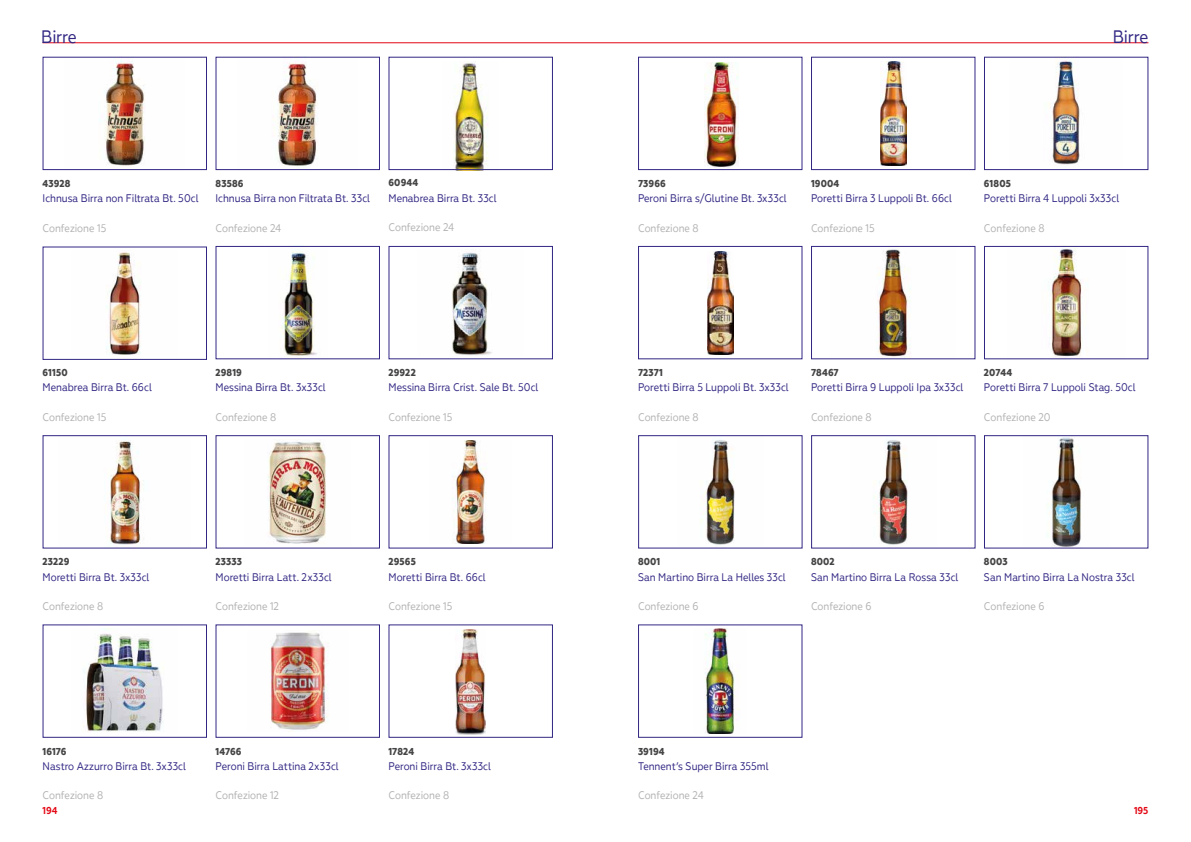
<style>
.page{position:relative;width:1191px;height:842px;background:#fff}
.page>*{position:absolute;margin:0;border:0;box-sizing:border-box;transform-origin:0 0}
.t1{font:18px "Geometria Narrow";letter-spacing:-.005em;color:#312783}
.t2{font:11px "Geometria Narrow";color:#312783}
.t3{font:11px "Geometria Narrow";letter-spacing:-.005em;color:#b3b2b2}
.t4{font:800 10px "Geometria Narrow";letter-spacing:.015em;color:#454444}
.t5{font:700 10px "Geometria Narrow";color:#e30613}
</style>
<div class="page">
<hr style="left:43px;top:43px;width:1105px;height:1px;background:#e30613">
<img style="left:880px;top:62px;width:26px;height:103px">
<div style="left:811px;top:57px;width:164px;height:113px;border:1px solid #312783"></div>
<img style="left:1048px;top:60px;width:32px;height:105px">
<div style="left:984px;top:57px;width:164px;height:113px;border:1px solid #312783"></div>
<img style="left:707px;top:251px;width:26px;height:103px">
<div style="left:638px;top:246px;width:164px;height:113px;border:1px solid #312783"></div>
<img style="left:877px;top:249px;width:34px;height:108px">
<div style="left:811px;top:246px;width:164px;height:113px;border:1px solid #312783"></div>
<img style="left:83px;top:628px;width:80px;height:104px">
<div style="left:43px;top:624px;width:164px;height:114px;border:1px solid #312783"></div>
<img style="left:270px;top:632px;width:59px;height:98px">
<div style="left:215px;top:624px;width:165px;height:114px;border:1px solid #312783"></div>
<img style="left:455px;top:629px;width:31px;height:106px">
<div style="left:388px;top:624px;width:165px;height:114px;border:1px solid #312783"></div>
<img style="left:704px;top:62px;width:35px;height:105px">
<div style="left:638px;top:57px;width:164px;height:113px;border:1px solid #312783"></div>
<img style="left:104px;top:60px;width:41px;height:106px">
<div style="left:43px;top:57px;width:164px;height:113px;border:1px solid #312783"></div>
<img style="left:277px;top:63px;width:41px;height:103px">
<div style="left:215px;top:57px;width:165px;height:113px;border:1px solid #312783"></div>
<img style="left:452px;top:252px;width:40px;height:103px">
<div style="left:388px;top:246px;width:165px;height:113px;border:1px solid #312783"></div>
<img style="left:280px;top:251px;width:37px;height:105px">
<div style="left:215px;top:246px;width:165px;height:113px;border:1px solid #312783"></div>
<img style="left:106px;top:252px;width:35px;height:103px">
<div style="left:43px;top:246px;width:164px;height:114px;border:1px solid #312783"></div>
<img style="left:454px;top:61px;width:34px;height:107px">
<div style="left:388px;top:57px;width:165px;height:113px;border:1px solid #312783"></div>
<img style="left:109px;top:441px;width:35px;height:104px">
<div style="left:43px;top:435px;width:164px;height:114px;border:1px solid #312783"></div>
<img style="left:267px;top:442px;width:59px;height:102px">
<div style="left:215px;top:435px;width:165px;height:114px;border:1px solid #312783"></div>
<img style="left:452px;top:440px;width:34px;height:103px">
<div style="left:388px;top:435px;width:165px;height:114px;border:1px solid #312783"></div>
<img style="left:1048px;top:248px;width:34px;height:108px">
<div style="left:984px;top:246px;width:164px;height:113px;border:1px solid #312783"></div>
<img style="left:700px;top:440px;width:35px;height:105px">
<div style="left:638px;top:435px;width:164px;height:114px;border:1px solid #312783"></div>
<img style="left:873px;top:440px;width:35px;height:105px">
<div style="left:811px;top:435px;width:164px;height:114px;border:1px solid #312783"></div>
<img style="left:1049px;top:437px;width:32px;height:110px">
<div style="left:984px;top:435px;width:164px;height:114px;border:1px solid #312783"></div>
<img style="left:705px;top:628px;width:35px;height:106px">
<div style="left:638px;top:624px;width:164px;height:114px;border:1px solid #312783"></div>
<h1 class="t1" style="left:41px;top:26px;width:37px">Birre</h1>
<p class="t4" style="left:43px;top:178px;width:29px">43928</p>
<p class="t2" style="left:43px;top:192px;width:157px">Ichnusa Birra non Filtrata Bt. 50cl</p>
<p class="t3" style="left:43px;top:221px;width:65px">Confezione 15</p>
<p class="t4" style="left:215px;top:178px;width:30px">83586</p>
<p class="t2" style="left:215px;top:192px;width:156px">Ichnusa Birra non Filtrata Bt. 33cl</p>
<p class="t3" style="left:215px;top:221px;width:67px">Confezione 24</p>
<p class="t4" style="left:388px;top:177px;width:31px">60944</p>
<p class="t2" style="left:388px;top:191px;width:110px">Menabrea Birra Bt. 33cl</p>
<p class="t3" style="left:388px;top:221px;width:67px">Confezione 24</p>
<p class="t4" style="left:43px;top:367px;width:27px">61150</p>
<p class="t2" style="left:43px;top:381px;width:111px">Menabrea Birra Bt. 66cl</p>
<p class="t3" style="left:43px;top:411px;width:65px">Confezione 15</p>
<p class="t4" style="left:215px;top:367px;width:28px">29819</p>
<p class="t2" style="left:215px;top:381px;width:112px">Messina Birra Bt. 3x33cl</p>
<p class="t3" style="left:215px;top:411px;width:62px">Confezione 8</p>
<p class="t4" style="left:388px;top:367px;width:29px">29922</p>
<p class="t2" style="left:388px;top:381px;width:151px">Messina Birra Crist. Sale Bt. 50cl</p>
<p class="t3" style="left:388px;top:411px;width:65px">Confezione 15</p>
<p class="t4" style="left:43px;top:556px;width:29px">23229</p>
<p class="t2" style="left:43px;top:570px;width:108px">Moretti Birra Bt. 3x33cl</p>
<p class="t3" style="left:43px;top:600px;width:62px">Confezione 8</p>
<p class="t4" style="left:215px;top:556px;width:28px">23333</p>
<p class="t2" style="left:215px;top:570px;width:118px">Moretti Birra Latt. 2x33cl</p>
<p class="t3" style="left:215px;top:600px;width:65px">Confezione 12</p>
<p class="t4" style="left:388px;top:556px;width:29px">29565</p>
<p class="t2" style="left:388px;top:570px;width:99px">Moretti Birra Bt. 66cl</p>
<p class="t3" style="left:388px;top:600px;width:65px">Confezione 15</p>
<p class="t4" style="left:43px;top:745px;width:26px">16176</p>
<p class="t2" style="left:43px;top:760px;width:145px">Nastro Azzurro Birra Bt. 3x33cl</p>
<p class="t3" style="left:43px;top:789px;width:62px">Confezione 8</p>
<p class="t4" style="left:215px;top:745px;width:28px">14766</p>
<p class="t2" style="left:215px;top:760px;width:125px">Peroni Birra Lattina 2x33cl</p>
<p class="t3" style="left:215px;top:789px;width:65px">Confezione 12</p>
<p class="t4" style="left:388px;top:745px;width:27px">17824</p>
<p class="t2" style="left:388px;top:760px;width:104px">Peroni Birra Bt. 3x33cl</p>
<p class="t3" style="left:388px;top:789px;width:62px">Confezione 8</p>
<h1 class="t1" style="left:1112px;top:26px;width:37px">Birre</h1>
<p class="t4" style="left:638px;top:178px;width:29px">73966</p>
<p class="t2" style="left:638px;top:192px;width:150px">Peroni Birra s/Glutine Bt. 3x33cl</p>
<p class="t3" style="left:638px;top:221px;width:62px">Confezione 8</p>
<p class="t4" style="left:811px;top:178px;width:30px">19004</p>
<p class="t2" style="left:811px;top:192px;width:142px">Poretti Birra 3 Luppoli Bt. 66cl</p>
<p class="t3" style="left:811px;top:221px;width:65px">Confezione 15</p>
<p class="t4" style="left:984px;top:178px;width:29px">61805</p>
<p class="t2" style="left:984px;top:192px;width:137px">Poretti Birra 4 Luppoli 3x33cl</p>
<p class="t3" style="left:984px;top:221px;width:62px">Confezione 8</p>
<p class="t4" style="left:638px;top:367px;width:26px">72371</p>
<p class="t2" style="left:638px;top:381px;width:152px">Poretti Birra 5 Luppoli Bt. 3x33cl</p>
<p class="t3" style="left:638px;top:411px;width:62px">Confezione 8</p>
<p class="t4" style="left:811px;top:367px;width:29px">78467</p>
<p class="t2" style="left:811px;top:381px;width:154px">Poretti Birra 9 Luppoli Ipa 3x33cl</p>
<p class="t3" style="left:811px;top:411px;width:62px">Confezione 8</p>
<p class="t4" style="left:984px;top:367px;width:30px">20744</p>
<p class="t2" style="left:984px;top:381px;width:153px">Poretti Birra 7 Luppoli Stag. 50cl</p>
<p class="t3" style="left:984px;top:411px;width:68px">Confezione 20</p>
<p class="t4" style="left:638px;top:556px;width:24px">8001</p>
<p class="t4" style="left:811px;top:556px;width:25px">8002</p>
<p class="t2" style="left:638px;top:570px;width:149px">San Martino Birra La Helles 33cl</p>
<p class="t3" style="left:638px;top:600px;width:62px">Confezione 6</p>
<p class="t2" style="left:811px;top:570px;width:149px">San Martino Birra La Rossa 33cl</p>
<p class="t3" style="left:811px;top:600px;width:62px">Confezione 6</p>
<p class="t4" style="left:984px;top:556px;width:25px">8003</p>
<p class="t2" style="left:984px;top:570px;width:152px">San Martino Birra La Nostra 33cl</p>
<p class="t3" style="left:984px;top:600px;width:62px">Confezione 6</p>
<p class="t4" style="left:638px;top:745px;width:28px">39194</p>
<p class="t2" style="left:638px;top:760px;width:132px">Tennent’s Super Birra 355ml</p>
<p class="t3" style="left:638px;top:789px;width:67px">Confezione 24</p>
<p class="t5" style="left:43px;top:804px;width:16px">194</p>
<p class="t5" style="left:1134px;top:804px;width:16px">195</p>
</div>
